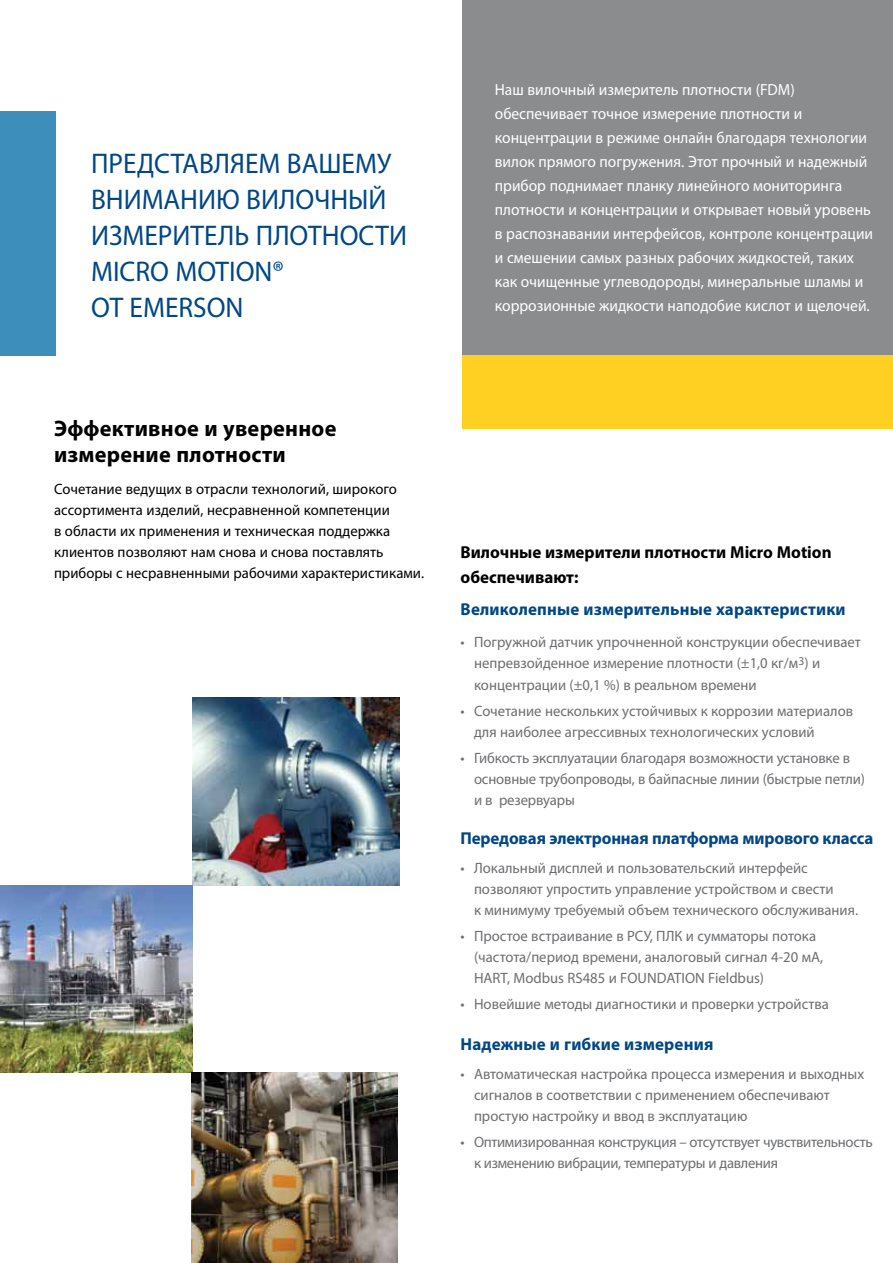
<style>
.page{position:relative;width:893px;height:1263px;background:#fff}
.page>*{position:absolute;margin:0;border:0;box-sizing:border-box;transform-origin:0 0}
.t1{font:28.5px/36px "Myriad Pro";color:#004785;scale:.96 1}
.t2{font:700 22.5px/25.5px "Myriad Pro";letter-spacing:.01em;color:#000}
.t3{font:700 17.4px/25.5px "Myriad Pro";color:#000}
.t4{font:700 17.4px "Myriad Pro";letter-spacing:.01em;color:#004785}
.t5{font:700 17.25px "Myriad Pro";letter-spacing:-.005em;color:#004785}
.t6{font:16.2px/24px "Myriad Pro";color:#fff;scale:.96 1}
.t7{font:15px/21px "Myriad Pro";color:#6d6e71}
.t8{font:15px/21px "Myriad Pro";letter-spacing:.005em;color:#000}
.t9{font:15px/21px "Myriad Pro";letter-spacing:-.02em;color:#6d6e71}
</style>
<div class="page">
<img style="left:192px;top:697px;width:207px;height:188px">
<img style="left:0;top:885px;width:192px;height:187px">
<img style="left:192px;top:1072px;width:206px;height:191px">
<div style="left:462px;top:342px;width:431px;height:87px;background:#ffcf22"></div>
<div style="left:462px;top:0;width:431px;height:355px;background:#8a8c8e"></div>
<div style="left:0;top:111px;width:55px;height:244px;background:#3d8ebb"></div>
<h1 class="t1" style="left:91px;top:145px;width:331px">ПРЕДСТАВЛЯЕМ ВАШЕМУ<br>ВНИМАНИЮ ВИЛОЧНЫЙ<br>ИЗМЕРИТЕЛЬ ПЛОТНОСТИ<br>MICRO MOTION®<br>ОТ EMERSON</h1>
<p class="t6" style="left:495px;top:78px;width:396px">Наш вилочный измеритель плотности (FDM) обеспечивает точное измерение плотности и концентрации в режиме онлайн благодаря технологии вилок прямого погружения. Этот прочный и надежный прибор поднимает планку линейного мониторинга плотности и концентрации и открывает новый уровень в распознавании интерфейсов, контроле концентрации и смешении самых разных рабочих жидкостей, таких как очищенные углеводороды, минеральные шламы и коррозионные жидкости наподобие кислот и щелочей.</p>
<h2 class="t2" style="left:54px;top:415px;width:284px">Эффективное и уверенное измерение плотности</h2>
<p class="t8" style="left:54px;top:478px;width:372px">Сочетание ведущих в отрасли технологий, широкого ассортимента изделий, несравненной компетенции<br>в области их применения и техническая поддержка клиентов позволяют нам снова и снова поставлять приборы с несравненными рабочими характеристиками.</p>
<p class="t3" style="left:460px;top:538px;width:373px">Вилочные измерители плотности Micro Motion обеспечивают:</p>
<p class="t5" style="left:460px;top:598px;width:386px">Великолепные измерительные характеристики</p>
<p class="t7" style="left:474px;top:632px;width:388px;text-indent:-13px">• Погружной датчик упрочненной конструкции обеспечивает непревзойденное измерение плотности (±1,0 кг/м<sup>3</sup>) и концентрации (±0,1 %) в реальном времени</p>
<p class="t7" style="left:474px;top:700px;width:381px;text-indent:-13px">• Сочетание нескольких устойчивых к коррозии материалов для наиболее агрессивных технологических условий</p>
<p class="t7" style="left:474px;top:747px;width:392px;text-indent:-13px">• Гибкость эксплуатации благодаря возможности установке в основные трубопроводы, в байпасные линии (быстрые петли) и в резервуары</p>
<p class="t5" style="left:460px;top:827px;width:414px">Передовая электронная платформа мирового класса</p>
<p class="t7" style="left:474px;top:857px;width:386px;text-indent:-13px">• Локальный дисплей и пользовательский интерфейс позволяют упростить управление устройством и свести<br>к минимуму требуемый объем технического обслуживания.</p>
<p class="t7" style="left:474px;top:925px;width:351px;text-indent:-13px">• Простое встраивание в РСУ, ПЛК и сумматоры потока (частота/период времени, аналоговый сигнал 4-20 мА,<br>HART, Modbus RS485 и FOUNDATION Fieldbus)</p>
<p class="t7" style="left:460px;top:993px;width:370px">• Новейшие методы диагностики и проверки устройства</p>
<p class="t4" style="left:460px;top:1032px;width:254px">Надежные и гибкие измерения</p>
<p class="t7" style="left:474px;top:1063px;width:392px;text-indent:-13px">• Автоматическая настройка процесса измерения и выходных сигналов в соответствии с применением обеспечивают простую настройку и ввод в эксплуатацию</p>
<p class="t9" style="left:474px;top:1131px;width:400px;text-indent:-13px">• Оптимизированная конструкция – отсутствует чувствительность к изменению вибрации, температуры и давления</p>
</div>
